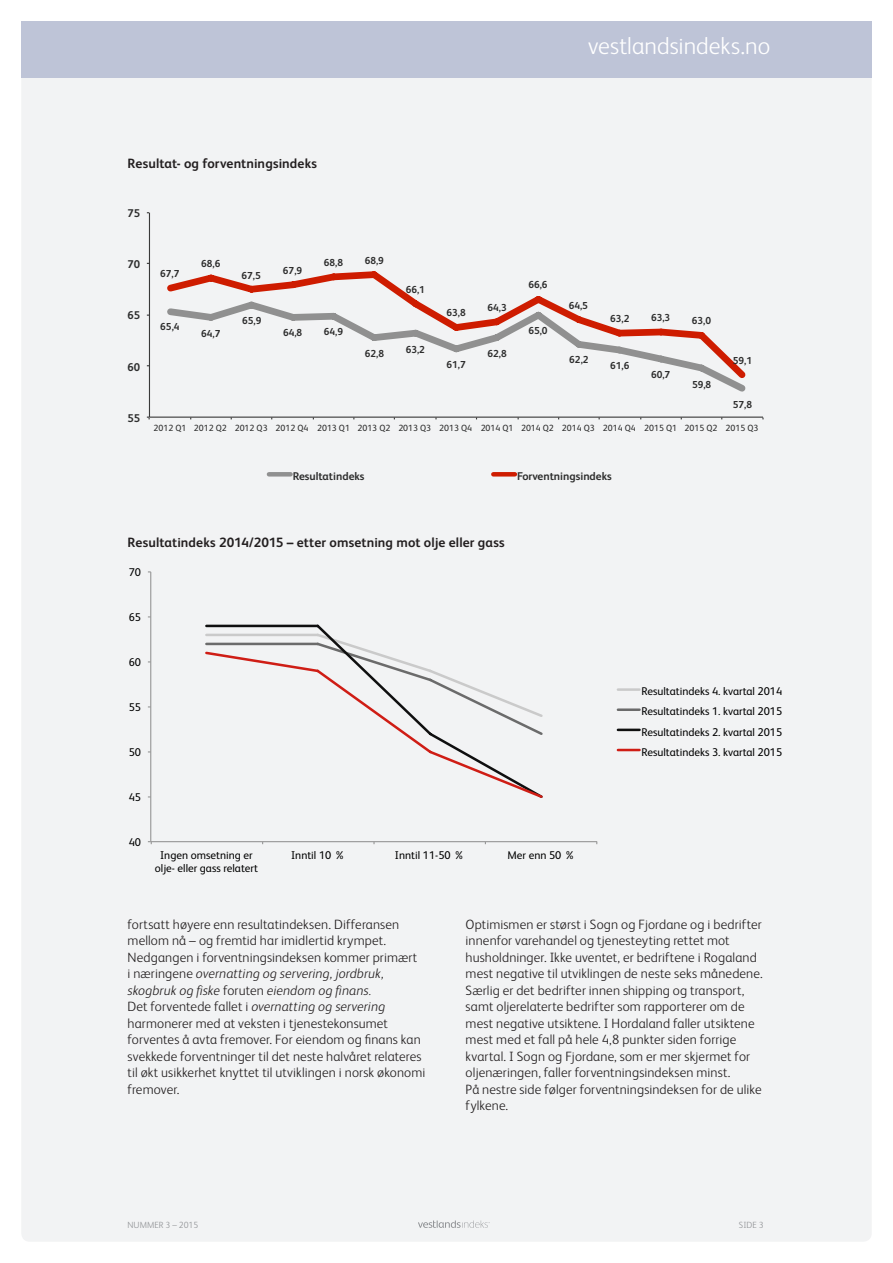
<style>
.page{position:relative;width:893px;height:1263px;background:#fff}
.page>*{position:absolute;margin:0;border:0;box-sizing:border-box;transform-origin:0 0}
.t1{font:300 24px "FS Albert";color:#fff}
.Brødtekst{font:300 13.5px/16.5px "FS Albert";letter-spacing:.01em;color:#231f20}
.Graftittel{font:700 13.5px "FS Albert";letter-spacing:.01em;color:#231f20}
.t2{font:11.25px/20.1px "FS Albert";color:#000;text-align:center}
.t3{font:700 11.25px "FS Albert";color:#2d2d2d}
.t4{font:700 10.2px "FS Albert";color:#2d2d2d}
.t5{font:9px "FS Albert";color:#2d2d2d}
.t6{font:300 9px "FS Albert";color:#939598}
.s1{font-style:italic}
</style>
<div class="page">
<div style="left:21px;top:21px;width:851px;height:1221px;background:#f2f3f4;border-radius:9px"></div>
<div style="left:21px;top:21px;width:851px;height:56px;background:#bec4d7"></div>
<hr style="left:150px;top:572px;width:1px;height:270px;background:#979797">
<hr style="left:151px;top:841px;width:446px;height:1px;background:#979797">
<svg style="left:205px;top:624px;width:163px;height:26px"></svg>
<svg style="left:205px;top:650px;width:338px;height:148px"></svg>
<hr style="left:618px;top:688px;width:21px;height:3px;background:#cacaca">
<hr style="left:618px;top:708px;width:21px;height:3px;background:#6b6b6b">
<hr style="left:618px;top:729px;width:21px;height:2px;background:#0f0f0f">
<hr style="left:618px;top:749px;width:21px;height:2px;background:#cf1d15">
<hr style="left:149px;top:213px;width:1px;height:204px;background:#3a3a3a">
<hr style="left:149px;top:417px;width:614px;height:1px;background:#3a3a3a">
<svg style="left:167px;top:271px;width:579px;height:113px"></svg>
<hr style="left:269px;top:472px;width:22px;height:4px;background:#909090">
<hr style="left:493px;top:472px;width:22px;height:4px;background:#ce1c00">
<svg style="left:418px;top:1220px;width:72px;height:8px"></svg>
<h1 class="t1" style="left:588px;top:30px;width:184px">vestlandsindeks.no</h1>
<p class="Graftittel" style="left:128px;top:154px;width:191px">Resultat- og forventningsindeks</p>
<p class="t3" style="left:127px;top:202px;width:14px">75</p>
<p class="t3" style="left:127px;top:206px;width:14px">75</p>
<p class="t3" style="left:127px;top:253px;width:14px">70</p>
<p class="t3" style="left:127px;top:257px;width:14px">70</p>
<p class="t3" style="left:127px;top:304px;width:14px">65</p>
<p class="t3" style="left:127px;top:308px;width:14px">65</p>
<p class="t3" style="left:127px;top:355px;width:14px">60</p>
<p class="t3" style="left:127px;top:359px;width:14px">60</p>
<p class="t4" style="left:160px;top:263px;width:21px">67,7</p>
<p class="t4" style="left:160px;top:266px;width:21px">67,7</p>
<p class="t4" style="left:160px;top:316px;width:21px">65,4</p>
<p class="t4" style="left:160px;top:320px;width:21px">65,4</p>
<p class="t4" style="left:201px;top:253px;width:21px">68,6</p>
<p class="t4" style="left:201px;top:256px;width:21px">68,6</p>
<p class="t4" style="left:201px;top:323px;width:21px">64,7</p>
<p class="t4" style="left:201px;top:326px;width:21px">64,7</p>
<p class="t4" style="left:242px;top:265px;width:21px">67,5</p>
<p class="t4" style="left:242px;top:268px;width:21px">67,5</p>
<p class="t4" style="left:242px;top:310px;width:21px">65,9</p>
<p class="t4" style="left:242px;top:314px;width:21px">65,9</p>
<p class="t4" style="left:283px;top:260px;width:21px">67,9</p>
<p class="t4" style="left:283px;top:264px;width:21px">67,9</p>
<p class="t4" style="left:324px;top:251px;width:21px">68,8</p>
<p class="t4" style="left:365px;top:250px;width:21px">68,9</p>
<p class="t4" style="left:324px;top:255px;width:21px">68,8</p>
<p class="t4" style="left:365px;top:253px;width:21px">68,9</p>
<p class="t4" style="left:283px;top:322px;width:21px">64,8</p>
<p class="t4" style="left:324px;top:321px;width:21px">64,9</p>
<p class="t4" style="left:283px;top:326px;width:21px">64,8</p>
<p class="t4" style="left:324px;top:325px;width:21px">64,9</p>
<p class="t4" style="left:406px;top:279px;width:21px">66,1</p>
<p class="t4" style="left:406px;top:283px;width:21px">66,1</p>
<p class="t4" style="left:365px;top:343px;width:21px">62,8</p>
<p class="t4" style="left:406px;top:338px;width:21px">63,2</p>
<p class="t4" style="left:365px;top:346px;width:21px">62,8</p>
<p class="t4" style="left:406px;top:342px;width:21px">63,2</p>
<p class="t4" style="left:528px;top:274px;width:21px">66,6</p>
<p class="t4" style="left:528px;top:278px;width:21px">66,6</p>
<p class="t4" style="left:447px;top:302px;width:21px">63,8</p>
<p class="t4" style="left:447px;top:306px;width:21px">63,8</p>
<p class="t4" style="left:487px;top:297px;width:21px">64,3</p>
<p class="t4" style="left:487px;top:301px;width:21px">64,3</p>
<p class="t4" style="left:528px;top:320px;width:21px">65,0</p>
<p class="t4" style="left:528px;top:324px;width:21px">65,0</p>
<p class="t4" style="left:569px;top:295px;width:21px">64,5</p>
<p class="t4" style="left:569px;top:299px;width:21px">64,5</p>
<p class="t4" style="left:610px;top:308px;width:21px">63,2</p>
<p class="t4" style="left:651px;top:307px;width:21px">63,3</p>
<p class="t4" style="left:692px;top:310px;width:21px">63,0</p>
<p class="t4" style="left:610px;top:312px;width:21px">63,2</p>
<p class="t4" style="left:651px;top:310px;width:21px">63,3</p>
<p class="t4" style="left:692px;top:314px;width:21px">63,0</p>
<p class="t4" style="left:447px;top:354px;width:21px">61,7</p>
<p class="t4" style="left:447px;top:358px;width:21px">61,7</p>
<p class="t4" style="left:487px;top:343px;width:21px">62,8</p>
<p class="t4" style="left:487px;top:346px;width:21px">62,8</p>
<p class="t4" style="left:569px;top:349px;width:21px">62,2</p>
<p class="t4" style="left:569px;top:353px;width:21px">62,2</p>
<p class="t4" style="left:610px;top:355px;width:21px">61,6</p>
<p class="t4" style="left:610px;top:359px;width:21px">61,6</p>
<p class="t4" style="left:651px;top:363px;width:21px">60,7</p>
<p class="t4" style="left:651px;top:367px;width:21px">60,7</p>
<p class="t4" style="left:692px;top:373px;width:21px">59,8</p>
<p class="t4" style="left:692px;top:377px;width:21px">59,8</p>
<p class="t4" style="left:733px;top:350px;width:21px">59,1</p>
<p class="t4" style="left:733px;top:353px;width:21px">59,1</p>
<p class="t3" style="left:127px;top:406px;width:14px">55</p>
<p class="t3" style="left:127px;top:410px;width:14px">55</p>
<p class="t4" style="left:733px;top:393px;width:21px">57,8</p>
<p class="t4" style="left:733px;top:397px;width:21px">57,8</p>
<p class="t5" style="left:153px;top:418px;width:606px">2012 Q1 2012 Q2 2012 Q3 2012 Q4 2013 Q1 2013 Q2 2013 Q3 2013 Q4 2014 Q1 2014 Q2 2014 Q3 2014 Q4 2015 Q1 2015 Q2 2015 Q3</p>
<p class="t5" style="left:153px;top:422px;width:606px">2012 Q1 2012 Q2 2012 Q3 2012 Q4 2013 Q1 2013 Q2 2013 Q3 2013 Q4 2014 Q1 2014 Q2 2014 Q3 2014 Q4 2015 Q1 2015 Q2 2015 Q3</p>
<p class="t3" style="left:293px;top:468px;width:73px">Resultatindeks</p>
<p class="t3" style="left:517px;top:468px;width:96px">Forventningsindeks</p>
<p class="t3" style="left:293px;top:472px;width:73px">Resultatindeks</p>
<p class="t3" style="left:517px;top:472px;width:96px">Forventningsindeks</p>
<p class="Graftittel" style="left:128px;top:533px;width:379px">Resultatindeks 2014/2015 – etter omsetning mot olje eller gass</p>
<p class="t2" style="left:129px;top:562px;width:14px">70</p>
<p class="t2" style="left:129px;top:607px;width:14px">65</p>
<p class="t2" style="left:129px;top:652px;width:14px">60</p>
<p class="t2" style="left:129px;top:697px;width:14px">55</p>
<p class="t2" style="left:129px;top:742px;width:14px">50</p>
<p class="t2" style="left:129px;top:787px;width:14px">45</p>
<p class="t2" style="left:129px;top:832px;width:14px">40</p>
<p class="t2" style="left:155px;top:847px;width:105px;line-height:13.5px">Ingen omsetning er olje- eller gass relatert</p>
<p class="t2" style="left:291px;top:844px;width:56px">Inntil 10 %</p>
<p class="t2" style="left:395px;top:844px;width:71px">Inntil 11-50 %</p>
<p class="t2" style="left:507px;top:844px;width:69px">Mer enn 50 %</p>
<p class="t2" style="left:642px;top:681px;width:142px;text-align:justify">Resultatindeks 4. kvartal 2014<br>Resultatindeks 1. kvartal 2015<br>Resultatindeks 2. kvartal 2015<br>Resultatindeks 3. kvartal 2015</p>
<p class="Brødtekst" style="left:128px;top:915px;width:299px">fortsatt høyere enn resultatindeksen. Differansen mellom nå – og fremtid har imidlertid krympet.<br>Nedgangen i forventningsindeksen kommer primært<br>i næringene <span class="s1">overnatting og servering, jordbruk, skogbruk og fiske</span> foruten <span class="s1">eiendom og finans.<br></span>Det forventede fallet i <span class="s1">overnatting og servering </span>harmonerer med at veksten i tjenestekonsumet forventes å avta fremover. For eiendom og finans kan svekkede forventninger til det neste halvåret relateres til økt usikkerhet knyttet til utviklingen i norsk økonomi fremover.</p>
<p class="Brødtekst" style="left:466px;top:915px;width:299px">Optimismen er størst i Sogn og Fjordane og i bedrifter innenfor varehandel og tjenesteyting rettet mot husholdninger. Ikke uventet, er bedriftene i Rogaland mest negative til utviklingen de neste seks månedene.<br>Særlig er det bedrifter innen shipping og transport, samt oljerelaterte bedrifter som rapporterer om de mest negative utsiktene. I Hordaland faller utsiktene mest med et fall på hele 4,8 punkter siden forrige kvartal. I Sogn og Fjordane, som er mer skjermet for oljenæringen, faller forventningsindeksen minst.<br>På nestre side følger forventningsindeksen for de ulike fylkene.</p>
<p class="t6" style="left:128px;top:1219px;width:72px">NUMMER 3 – 2015</p>
<p class="t6" style="left:739px;top:1219px;width:26px">SIDE 3</p>
</div>
